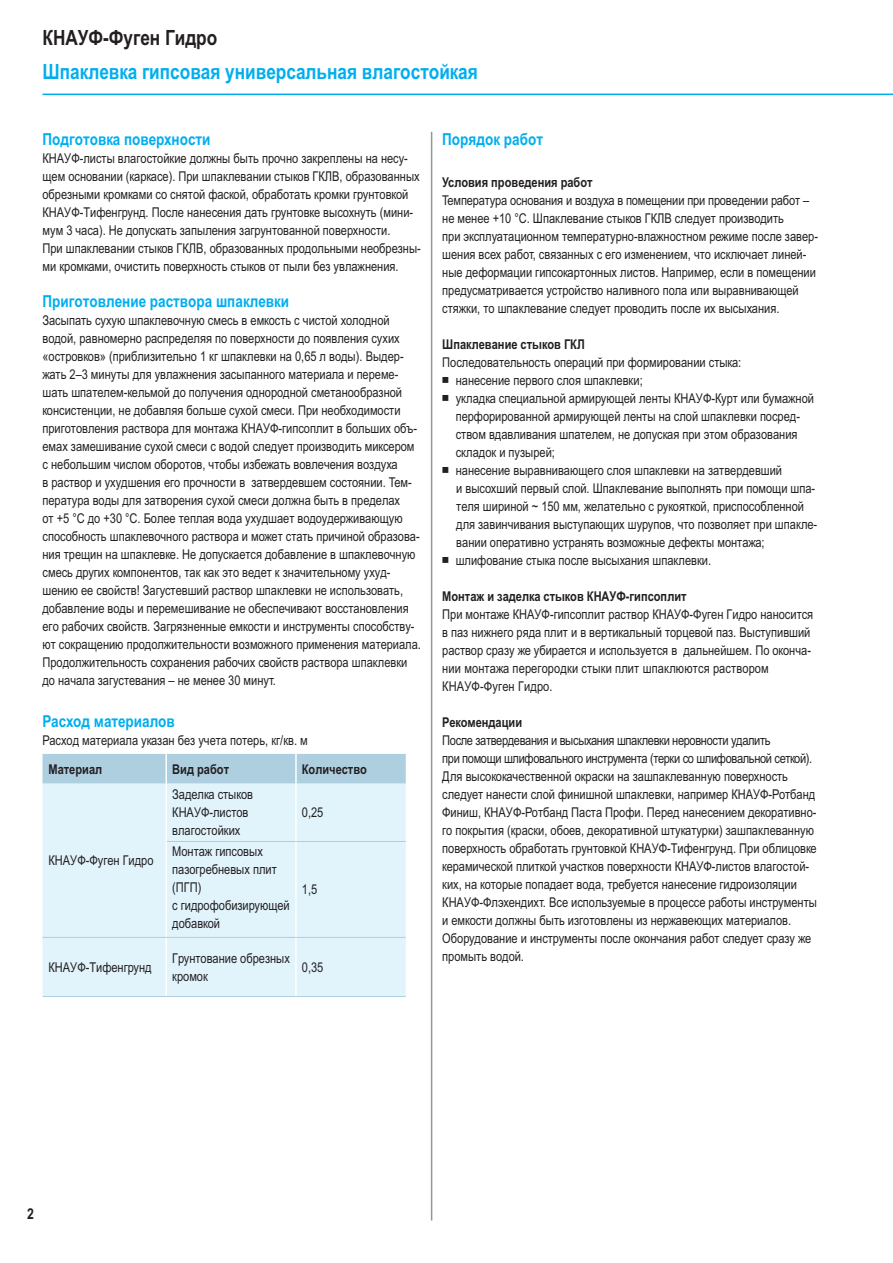
<style>
.page{position:relative;width:893px;height:1263px;background:#fff}
.page>*{position:absolute;margin:0;border:0;box-sizing:border-box;transform-origin:0 0}
.t1{font:700 21px "Arial Narrow MT Pro Cyr";color:#00aeef}
.t2{font:700 21px "Arial Narrow MT Pro Cyr";color:#231f20}
.t3{font:700 16.5px "Arial Narrow MT Pro Cyr";color:#00aeef}
.t4{font:700 15px "Arial Narrow MT Pro Cyr";color:#231f20}
.t5{font:13.5px/18px "Arial Narrow MT Pro Cyr";color:#231f20}
.t6{font:700 13.5px "Arial Narrow MT Pro Cyr";color:#231f20}
.s1{font-family:"Arial Unicode MS"}
</style>
<div class="page">
<hr style="left:43px;top:94px;width:850px;height:1px;background:#00aeef">
<hr style="left:431px;top:132px;width:1px;height:1088px;background:#939598">
<div style="left:43px;top:754px;width:363px;height:30px;background:#aecfe0"></div>
<div style="left:43px;top:784px;width:363px;height:212px;background:#e1f4fc"></div>
<hr style="left:166px;top:754px;width:1px;height:30px;background:#fff">
<hr style="left:295px;top:754px;width:2px;height:30px;background:#fff">
<hr style="left:166px;top:784px;width:1px;height:57px;background:#fff">
<hr style="left:166px;top:841px;width:1px;height:96px;background:#fff">
<hr style="left:295px;top:784px;width:2px;height:57px;background:#fff">
<hr style="left:295px;top:842px;width:2px;height:95px;background:#fff">
<hr style="left:166px;top:938px;width:1px;height:58px;background:#fff">
<hr style="left:295px;top:938px;width:2px;height:58px;background:#fff">
<hr style="left:167px;top:841px;width:239px;height:1px;background:#aecfe0">
<hr style="left:43px;top:937px;width:363px;height:1px;background:#aecfe0">
<hr style="left:43px;top:996px;width:363px;height:1px;background:#aecfe0">
<h1 class="t2" style="left:43px;top:30px;width:176px">КНАУФ-Фуген Гидро</h1>
<h1 class="t1" style="left:43px;top:64px;width:437px">Шпаклевка гипсовая универсальная влагостойкая</h1>
<p class="t3" style="left:43px;top:133px;width:170px">Подготовка поверхности</p>
<p class="t5" style="left:43px;top:151px;width:380px">КНАУФ-листы влагостойкие должны быть прочно закреплены на несу&shy;щем основании (каркасе). При шпаклевании стыков ГКЛВ, образованных обрезными кромками со снятой фаской, обработать кромки грунтовкой КНАУФ-Тифенгрунд. После нанесения дать грунтовке высохнуть (мини&shy;мум 3 часа). Не допускать запыления загрунтованной поверхности.<br>При шпаклевании стыков ГКЛВ, образованных продольными необрезны&shy;ми кромками, очистить поверхность стыков от пыли без увлажнения.</p>
<p class="t3" style="left:43px;top:295px;width:248px">Приготовление раствора шпаклевки</p>
<p class="t5" style="left:43px;top:313px;width:380px">Засыпать сухую шпаклевочную смесь в емкость с чистой холодной водой, равномерно распределяя по поверхности до появления сухих «островков» (приблизительно 1 кг шпаклевки на 0,65 л воды). Выдер&shy;жать 2–3 минуты для увлажнения засыпанного материала и переме&shy;шать шпателем-кельмой до получения однородной сметанообразной консистенции, не добавляя больше сухой смеси. При необходимости приготовления раствора для монтажа КНАУФ-гипсоплит в больших объ&shy;емах замешивание сухой смеси с водой следует производить миксером с небольшим числом оборотов, чтобы избежать вовлечения воздуха<br>в раствор и ухудшения его прочности в затвердевшем состоянии. Тем&shy;пература воды для затворения сухой смеси должна быть в пределах<br>от +5 °C до +30 °С. Более теплая вода ухудшает водоудерживающую способность шпаклевочного раствора и может стать причиной образова&shy;ния трещин на шпаклевке. Не допускается добавление в шпаклевочную смесь других компонентов, так как это ведет к значительному ухуд&shy;шению ее свойств! Загустевший раствор шпаклевки не использовать, добавление воды и перемешивание не обеспечивают восстановления его рабочих свойств. Загрязненные емкости и инструменты способству&shy;ют сокращению продолжительности возможного применения материала.<br>Продолжительность сохранения рабочих свойств раствора шпаклевки до начала загустевания – не менее 30 минут.</p>
<p class="t3" style="left:43px;top:715px;width:134px">Расход материалов</p>
<p class="t5" style="left:43px;top:733px;width:267px">Расход материала указан без учета потерь, кг/кв. м</p>
<p class="t6" style="left:49px;top:764px;width:55px">Материал</p>
<p class="t6" style="left:172px;top:764px;width:58px">Вид работ</p>
<p class="t6" style="left:302px;top:764px;width:67px">Количество</p>
<p class="t5" style="left:49px;top:853px;width:106px">КНАУФ-Фуген Гидро</p>
<p class="t5" style="left:172px;top:787px;width:82px">Заделка стыков<br>КНАУФ-листов влагостойких</p>
<p class="t5" style="left:172px;top:844px;width:119px">Монтаж гипсовых пазогребневых плит (ПГП)<br>с гидрофобизирующей добавкой</p>
<p class="t5" style="left:302px;top:805px;width:23px">0,25</p>
<p class="t5" style="left:302px;top:882px;width:17px">1,5</p>
<p class="t5" style="left:49px;top:959px;width:105px">КНАУФ-Тифенгрунд</p>
<p class="t5" style="left:172px;top:950px;width:119px">Грунтование обрезных кромок</p>
<p class="t5" style="left:302px;top:959px;width:23px">0,35</p>
<p class="t3" style="left:442px;top:133px;width:102px">Порядок работ</p>
<p class="t6" style="left:442px;top:178px;width:152px">Условия проведения работ</p>
<p class="t5" style="left:442px;top:193px;width:377px">Температура основания и воздуха в помещении при проведении работ – не менее +10 °С. Шпаклевание стыков ГКЛВ следует производить<br>при эксплуатационном температурно-влажностном режиме после завер&shy;шения всех работ, связанных с его изменением, что исключает линей&shy;ные деформации гипсокартонных листов. Например, если в помещении предусматривается устройство наливного пола или выравнивающей стяжки, то шпаклевание следует проводить после их высыхания.</p>
<p class="t6" style="left:442px;top:340px;width:144px">Шпаклевание стыков ГКЛ</p>
<p class="t5" style="left:442px;top:355px;width:301px">Последовательность операций при формировании стыка:</p>
<p class="t5" style="left:442px;top:373px;width:202px"><span class="s1">￭</span> нанесение первого слоя шпаклевки;</p>
<p class="t5" style="left:442px;top:391px;width:373px"><span class="s1">￭</span> укладка специальной армирующей ленты КНАУФ-Курт или бумажной</p>
<p class="t5" style="left:456px;top:409px;width:346px">перфорированной армирующей ленты на слой шпаклевки посред-</p>
<p class="t5" style="left:456px;top:427px;width:343px">ством вдавливания шпателем, не допуская при этом образования</p>
<p class="t5" style="left:456px;top:445px;width:101px">складок и пузырей;</p>
<p class="t5" style="left:442px;top:463px;width:341px"><span class="s1">￭</span> нанесение выравнивающего слоя шпаклевки на затвердевший</p>
<p class="t5" style="left:456px;top:481px;width:361px">и высохший первый слой. Шпаклевание выполнять при помощи шпа-</p>
<p class="t5" style="left:456px;top:499px;width:349px">теля шириной ~ 150 мм, желательно с рукояткой, приспособленной</p>
<p class="t5" style="left:456px;top:517px;width:362px">для завинчивания выступающих шурупов, что позволяет при шпакле-</p>
<p class="t5" style="left:456px;top:535px;width:310px">вании оперативно устранять возможные дефекты монтажа;</p>
<p class="t5" style="left:442px;top:553px;width:270px"><span class="s1">￭</span> шлифование стыка после высыхания шпаклевки.</p>
<p class="t6" style="left:442px;top:592px;width:246px">Монтаж и заделка стыков КНАУФ-гипсоплит</p>
<p class="t5" style="left:442px;top:607px;width:373px">При монтаже КНАУФ-гипсоплит раствор КНАУФ-Фуген Гидро наносится в паз нижнего ряда плит и в вертикальный торцевой паз. Выступивший раствор сразу же убирается и используется в дальнейшем. По оконча&shy;нии монтажа перегородки стыки плит шпаклюются раствором КНАУФ-Фуген Гидро.</p>
<p class="t6" style="left:442px;top:718px;width:81px">Рекомендации</p>
<p class="t5" style="left:442px;top:733px;width:376px">После затвердевания и высыхания шпаклевки неровности удалить<br>при помощи шлифовального инструмента (терки со шлифовальной сеткой).<br>Для высококачественной окраски на зашпаклеванную поверхность следует нанести слой финишной шпаклевки, например КНАУФ-Ротбанд Финиш, КНАУФ-Ротбанд Паста Профи. Перед нанесением декоративно&shy;го покрытия (краски, обоев, декоративной штукатурки) зашпаклеванную поверхность обработать грунтовкой КНАУФ-Тифенгрунд. При облицовке керамической плиткой участков поверхности КНАУФ-листов влагостой&shy;ких, на которые попадает вода, требуется нанесение гидроизоляции КНАУФ-Флэхендихт. Все используемые в процессе работы инструменты и емкости должны быть изготовлены из нержавеющих материалов.<br>Оборудование и инструменты после окончания работ следует сразу же промыть водой.</p>
<p class="t4" style="left:27px;top:1208px;width:8px">2</p>
</div>
